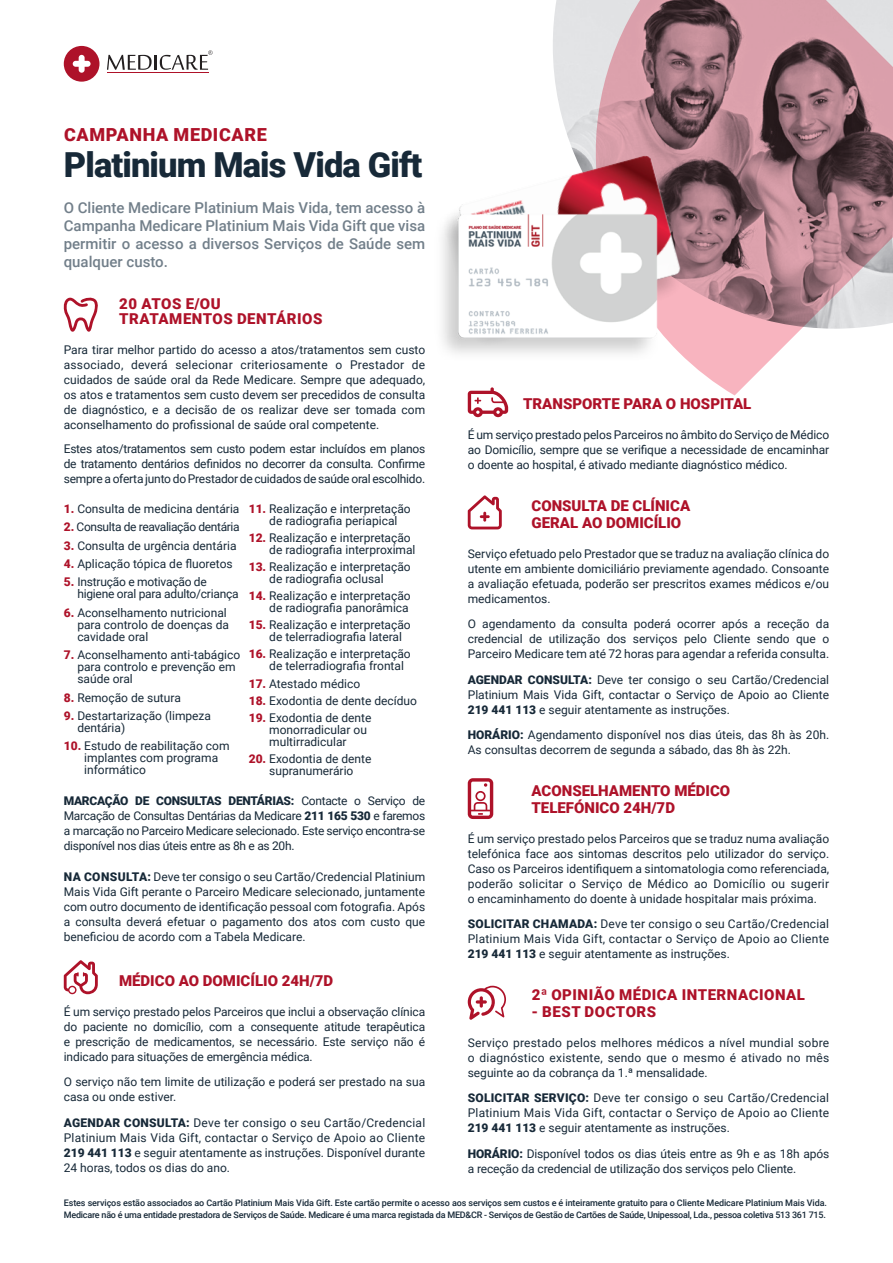
<style>
.page{position:relative;width:893px;height:1263px;background:#fff}
.page>*{position:absolute;margin:0;border:0;box-sizing:border-box;transform-origin:0 0}
.t1{font:900 34.5px "Roboto";letter-spacing:-.025em;color:#172938}
.t2{font:900 18px "Roboto";letter-spacing:.035em;color:#ae1229}
.t3{font:500 15px/18px "Roboto";color:#727f8a;text-align:justify}
.t4{font:900 15px/16.5px "Roboto";color:#ae1229}
.t5{font:900 15px/15px "Roboto";letter-spacing:.035em;color:#ae1229}
.t6{font:12px/15px "Roboto";color:#172938;text-align:justify}
.t7{font:12px/12px "Roboto";letter-spacing:-.02em;color:#172938}
.t8{font:12px "Roboto";letter-spacing:-.03em;color:#172938}
.t9{font:500 9px "Roboto";letter-spacing:-.01em;color:#172938}
.s1{font-weight:900;color:#ae1229}
.s2{font-weight:900}
</style>
<div class="page">
<svg style="left:64px;top:46px;width:35px;height:36px"></svg>
<hr style="left:107px;top:72px;width:101px;height:1px;background:#ae1229">
<svg style="left:107px;top:50px;width:106px;height:20px"></svg>
<svg style="left:64px;top:960px;width:34px;height:34px"></svg>
<svg style="left:468px;top:387px;width:40px;height:30px"></svg>
<svg style="left:63px;top:297px;width:35px;height:35px"></svg>
<svg style="left:468px;top:986px;width:38px;height:34px"></svg>
<svg style="left:468px;top:778px;width:25px;height:41px"></svg>
<svg style="left:468px;top:495px;width:34px;height:34px"></svg>
<svg style="left:568px;top:0;width:325px;height:395px;background:#b8969d"></svg>
<img style="left:459px;top:146px;width:238px;height:219px">
<img style="left:442px;top:210px;width:221px;height:161px">
<p class="t2" style="left:64px;top:122px;width:204px">CAMPANHA MEDICARE</p>
<p class="t1" style="left:64px;top:141px;width:360px">Platinium Mais Vida Gift</p>
<p class="t3" style="left:64px;top:198px;width:363px">O Cliente Medicare Platinium Mais Vida, tem acesso à Campanha Medicare Platinium Mais Vida Gift que visa permitir o acesso a diversos Serviços de Saúde sem qualquer custo.</p>
<p class="t5" style="left:119px;top:296px;width:205px">20 ATOS E/OU<br>TRATAMENTOS DENTÁRIOS</p>
<p class="t6" style="left:64px;top:342px;width:363px">Para tirar melhor partido do acesso a atos/tratamentos sem custo associado, deverá selecionar criteriosamente o Prestador de cuidados de saúde oral da Rede Medicare. Sempre que adequado, os atos e tratamentos sem custo devem ser precedidos de consulta de diagnóstico, e a decisão de os realizar deve ser tomada com aconselhamento do profissional de saúde oral competente.</p>
<p class="t6" style="left:64px;top:441px;width:363px">Estes atos/tratamentos sem custo podem estar incluídos em planos de tratamento dentários definidos no decorrer da consulta. Confirme sempre a oferta junto do Prestador de cuidados de saúde oral escolhido.</p>
<p class="t6" style="left:64px;top:501px;width:177px"><span class="s1">1.</span> Consulta de medicina dentária</p>
<p class="t8" style="left:64px;top:519px;width:177px"><span class="s1">2.</span> Consulta de reavaliação dentária</p>
<p class="t6" style="left:64px;top:537px;width:174px"><span class="s1">3.</span> Consulta de urgência dentária</p>
<p class="t6" style="left:64px;top:556px;width:170px"><span class="s1">4.</span> Aplicação tópica de fluoretos</p>
<p class="t7" style="left:77px;top:576px;width:163px;text-indent:-14px"><span class="s1">5.</span> Instrução e motivação de higiene oral para adulto/criança</p>
<p class="t6" style="left:77px;top:606px;width:153px;line-height:12px;text-align:left;text-indent:-14px"><span class="s1">6.</span> Aconselhamento nutricional para controlo de doenças da cavidade oral</p>
<p class="t6" style="left:77px;top:648px;width:164px;line-height:12px;text-align:left;text-indent:-14px"><span class="s1">7.</span> Aconselhamento anti-tabágico para controlo e prevenção em saúde oral</p>
<p class="t6" style="left:64px;top:689px;width:119px"><span class="s1">8.</span> Remoção de sutura</p>
<p class="t6" style="left:77px;top:709px;width:135px;line-height:12px;text-indent:-14px"><span class="s1">9.</span> Destartarização (limpeza dentária)</p>
<p class="t6" style="left:84px;top:740px;width:147px;line-height:12px;text-align:left;text-indent:-20px"><span class="s1">10.</span> Estudo de reabilitação com implantes com programa informático</p>
<p class="t6" style="left:249px;top:502px;width:164px;line-height:12px;text-align:center"><span class="s1">11.</span> Realização e interpretação de radiografia periapical</p>
<p class="t6" style="left:269px;top:531px;width:148px;line-height:12px;text-indent:-20px"><span class="s1">12.</span> Realização e interpretação de radiografia interproximal</p>
<p class="t6" style="left:249px;top:560px;width:164px;line-height:12px;text-align:center"><span class="s1">13.</span> Realização e interpretação de radiografia oclusal</p>
<p class="t6" style="left:249px;top:589px;width:164px;line-height:12px;text-align:right"><span class="s1">14.</span> Realização e interpretação de radiografia panorâmica</p>
<p class="t6" style="left:269px;top:619px;width:143px;line-height:12px;text-indent:-20px"><span class="s1">15.</span> Realização e interpretação de telerradiografia lateral</p>
<p class="t6" style="left:269px;top:648px;width:143px;line-height:12px;text-indent:-20px"><span class="s1">16.</span> Realização e interpretação de telerradiografia frontal</p>
<p class="t6" style="left:249px;top:675px;width:113px"><span class="s1">17.</span> Atestado médico</p>
<p class="t6" style="left:249px;top:692px;width:170px"><span class="s1">18.</span> Exodontia de dente decíduo</p>
<p class="t6" style="left:269px;top:711px;width:104px;line-height:12px;text-align:left;text-indent:-20px"><span class="s1">19.</span> Exodontia de dente monorradicular ou multirradicular</p>
<p class="t6" style="left:249px;top:752px;width:124px;line-height:12px;text-align:center"><span class="s1">20.</span> Exodontia de dente supranumerário</p>
<p class="t6" style="left:64px;top:793px;width:363px"><span class="s2">MARCAÇÃO DE CONSULTAS DENTÁRIAS:</span> Contacte o Serviço de Marcação de Consultas Dentárias da Medicare <span class="s2">211 165 530</span> e faremos a marcação no Parceiro Medicare selecionado. Este serviço encontra-se disponível nos dias úteis entre as 8h e as 20h.</p>
<p class="t6" style="left:64px;top:868px;width:363px"><span class="s2">NA CONSULTA:</span> Deve ter consigo o seu Cartão/Credencial Platinium Mais Vida Gift perante o Parceiro Medicare selecionado, juntamente com outro documento de identificação pessoal com fotografia. Após a consulta deverá efetuar o pagamento dos atos com custo que beneficiou de acordo com a Tabela Medicare.</p>
<p class="t4" style="left:119px;top:971px;width:216px">MÉDICO AO DOMICÍLIO 24H/7D</p>
<p class="t6" style="left:64px;top:1003px;width:363px">É um serviço prestado pelos Parceiros que inclui a observação clínica do paciente no domicílio, com a consequente atitude terapêutica e prescrição de medicamentos, se necessário. Este serviço não é indicado para situações de emergência médica.</p>
<p class="t6" style="left:64px;top:1074px;width:363px">O serviço não tem limite de utilização e poderá ser prestado na sua casa ou onde estiver.</p>
<p class="t6" style="left:64px;top:1114px;width:363px"><span class="s2">AGENDAR CONSULTA:</span> Deve ter consigo o seu Cartão/Credencial Platinium Mais Vida Gift, contactar o Serviço de Apoio ao Cliente <span class="s2">219 441 113</span> e seguir atentamente as instruções. Disponível durante 24 horas, todos os dias do ano.</p>
<p class="t4" style="left:523px;top:395px;width:230px">TRANSPORTE PARA O HOSPITAL</p>
<p class="t6" style="left:468px;top:427px;width:363px">É um serviço prestado pelos Parceiros no âmbito do Serviço de Médico ao Domicílio, sempre que se verifique a necessidade de encaminhar o doente ao hospital, é ativado mediante diagnóstico médico.</p>
<p class="t4" style="left:531px;top:497px;width:160px">CONSULTA DE CLÍNICA<br>GERAL AO DOMICÍLIO</p>
<p class="t6" style="left:468px;top:546px;width:363px">Serviço efetuado pelo Prestador que se traduz na avaliação clínica do utente em ambiente domiciliário previamente agendado. Consoante a avaliação efetuada, poderão ser prescritos exames médicos e/ou medicamentos.</p>
<p class="t6" style="left:468px;top:616px;width:363px">O agendamento da consulta poderá ocorrer após a receção da credencial de utilização dos serviços pelo Cliente sendo que o Parceiro Medicare tem até 72 horas para agendar a referida consulta.</p>
<p class="t6" style="left:468px;top:672px;width:363px"><span class="s2">AGENDAR CONSULTA:</span> Deve ter consigo o seu Cartão/Credencial Platinium Mais Vida Gift, contactar o Serviço de Apoio ao Cliente <span class="s2">219 441 113</span> e seguir atentamente as instruções.</p>
<p class="t6" style="left:468px;top:727px;width:363px"><span class="s2">HORÁRIO:</span> Agendamento disponível nos dias úteis, das 8h às 20h.<br>As consultas decorrem de segunda a sábado, das 8h às 22h.</p>
<p class="t4" style="left:531px;top:782px;width:200px">ACONSELHAMENTO MÉDICO<br>TELEFÓNICO 24H/7D</p>
<p class="t6" style="left:468px;top:831px;width:363px">É um serviço prestado pelos Parceiros que se traduz numa avaliação telefónica face aos sintomas descritos pelo utilizador do serviço.<br>Caso os Parceiros identifiquem a sintomatologia como referenciada, poderão solicitar o Serviço de Médico ao Domicílio ou sugerir o encaminhamento do doente à unidade hospitalar mais próxima.</p>
<p class="t6" style="left:468px;top:916px;width:363px"><span class="s2">SOLICITAR CHAMADA:</span> Deve ter consigo o seu Cartão/Credencial Platinium Mais Vida Gift, contactar o Serviço de Apoio ao Cliente <span class="s2">219 441 113</span> e seguir atentamente as instruções.</p>
<p class="t5" style="left:532px;top:987px;width:275px">2ª OPINIÃO MÉDICA INTERNACIONAL</p>
<p class="t5" style="left:531px;top:1003px;width:126px">- BEST DOCTORS</p>
<p class="t6" style="left:468px;top:1035px;width:363px">Serviço prestado pelos melhores médicos a nível mundial sobre o diagnóstico existente, sendo que o mesmo é ativado no mês seguinte ao da cobrança da 1.ª mensalidade.</p>
<p class="t6" style="left:468px;top:1090px;width:363px"><span class="s2">SOLICITAR SERVIÇO:</span> Deve ter consigo o seu Cartão/Credencial Platinium Mais Vida Gift, contactar o Serviço de Apoio ao Cliente <span class="s2">219 441 113</span> e seguir atentamente as instruções.</p>
<p class="t6" style="left:468px;top:1146px;width:363px"><span class="s2">HORÁRIO:</span> Disponível todos os dias úteis entre as 9h e as 18h após a receção da credencial de utilização dos serviços pelo Cliente.</p>
<p class="t9" style="left:64px;top:1196px;width:765px">Estes serviços estão associados ao Cartão Platinium Mais Vida Gift. Este cartão permite o acesso aos serviços sem custos e é inteiramente gratuito para o Cliente Medicare Platinium Mais Vida.</p>
<p class="t9" style="left:64px;top:1208px;width:764px">Medicare não é uma entidade prestadora de Serviços de Saúde. Medicare é uma marca registada da MED&amp;CR - Serviços de Gestão de Cartões de Saúde, Unipessoal, Lda., pessoa coletiva 513 361 715.</p>
</div>
